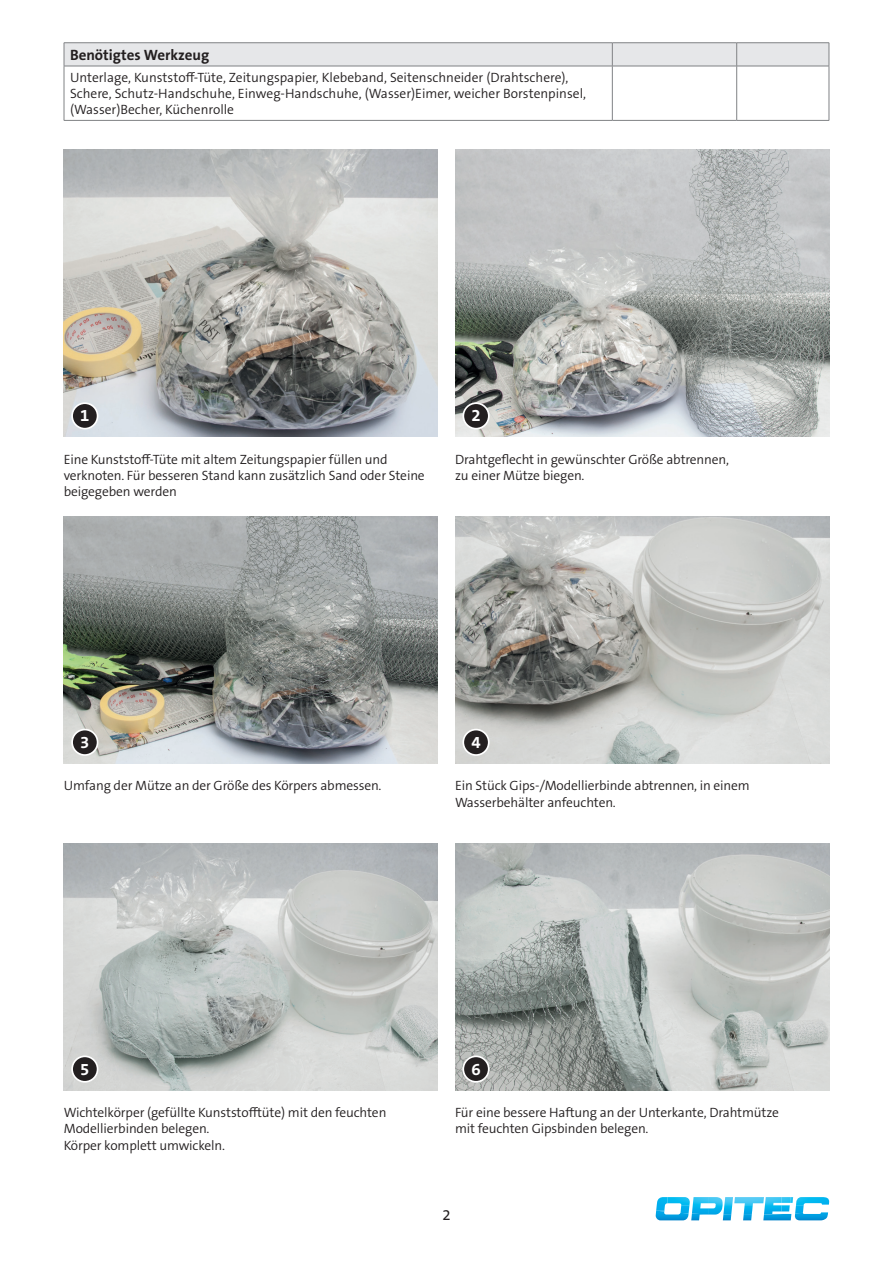
<style>
.page{position:relative;width:893px;height:1263px;background:#fff}
.page>*{position:absolute;margin:0;border:0;box-sizing:border-box;transform-origin:0 0}
.t1{font:700 16.8px "The Sans B W7";color:#fff}
.Beschreibung_linksbü{font:700 15px "The Sans B W7";color:#231f20}
.nicht_verwenden{font:15px "The Sans B W5 Plain";color:#231f20}
.Anleitugns-Text_Desc{font:300 13.5px/16.2px "The Sans B W4";letter-spacing:-.01em;color:#231f20}
.Tabelle{font:300 13.5px/16.2px "The Sans B W4";color:#231f20}
</style>
<div class="page">
<svg style="left:655px;top:1197px;width:175px;height:24px"></svg>
<img style="left:64px;top:150px;width:374px;height:287px">
<img style="left:64px;top:517px;width:374px;height:246px">
<img style="left:64px;top:843px;width:374px;height:247px">
<img style="left:455px;top:517px;width:374px;height:246px">
<img style="left:455px;top:843px;width:374px;height:247px">
<img style="left:455px;top:150px;width:374px;height:287px">
<div style="left:72px;top:403px;width:26px;height:26px;background:#231f20;border-radius:50%"></div>
<div style="left:71px;top:402px;width:27px;height:27px;border:2px solid #fff;border-radius:50%"></div>
<div style="left:72px;top:729px;width:26px;height:26px;background:#231f20;border-radius:50%"></div>
<div style="left:71px;top:729px;width:27px;height:27px;border:2px solid #fff;border-radius:50%"></div>
<div style="left:72px;top:1056px;width:26px;height:26px;background:#231f20;border-radius:50%"></div>
<div style="left:71px;top:1055px;width:27px;height:28px;border:2px solid #fff;border-radius:50%"></div>
<div style="left:463px;top:729px;width:26px;height:26px;background:#231f20;border-radius:50%"></div>
<div style="left:462px;top:729px;width:28px;height:27px;border:2px solid #fff;border-radius:50%"></div>
<div style="left:463px;top:1056px;width:26px;height:26px;background:#231f20;border-radius:50%"></div>
<div style="left:462px;top:1055px;width:28px;height:28px;border:2px solid #fff;border-radius:50%"></div>
<div style="left:463px;top:403px;width:26px;height:26px;background:#231f20;border-radius:50%"></div>
<div style="left:462px;top:402px;width:28px;height:27px;border:2px solid #fff;border-radius:50%"></div>
<hr style="left:64px;top:42px;width:548px;height:1px;background:#808285">
<hr style="left:612px;top:42px;width:125px;height:1px;background:#808285">
<hr style="left:737px;top:42px;width:92px;height:1px;background:#808285">
<svg style="left:64px;top:43px;width:766px;height:23px;background:#e1e2e4"></svg>
<hr style="left:64px;top:66px;width:548px;height:1px;background:#808285">
<hr style="left:64px;top:66px;width:1px;height:54px;background:#808285">
<hr style="left:612px;top:66px;width:125px;height:1px;background:#808285">
<hr style="left:612px;top:66px;width:1px;height:54px;background:#808285">
<hr style="left:737px;top:66px;width:92px;height:1px;background:#808285">
<hr style="left:736px;top:66px;width:1px;height:54px;background:#808285">
<hr style="left:829px;top:66px;width:1px;height:54px;background:#808285">
<hr style="left:64px;top:120px;width:548px;height:1px;background:#808285">
<hr style="left:612px;top:120px;width:125px;height:1px;background:#808285">
<hr style="left:737px;top:120px;width:92px;height:1px;background:#808285">
<p class="Beschreibung_linksbü" style="left:70px;top:45px;width:141px">Benötigtes Werkzeug</p>
<p class="Tabelle" style="left:70px;top:69px;width:518px">Unterlage, Kunststoff-Tüte, Zeitungspapier, Klebeband, Seitenschneider (Drahtschere),<br>Schere, Schutz-Handschuhe, Einweg-Handschuhe, (Wasser)Eimer, weicher Borstenpinsel, (Wasser)Becher, Küchenrolle</p>
<p class="t1" style="left:80px;top:405px;width:11px">1</p>
<p class="t1" style="left:471px;top:405px;width:11px">2</p>
<p class="Anleitugns-Text_Desc" style="left:64px;top:451px;width:362px">Eine Kunststoff-Tüte mit altem Zeitungspapier füllen und verknoten. Für besseren Stand kann zusätzlich Sand oder Steine beigegeben werden</p>
<p class="Anleitugns-Text_Desc" style="left:455px;top:451px;width:275px">Drahtgeflecht in gewünschter Größe abtrennen, zu einer Mütze biegen.</p>
<p class="t1" style="left:80px;top:731px;width:11px">3</p>
<p class="Anleitugns-Text_Desc" style="left:64px;top:778px;width:319px">Umfang der Mütze an der Größe des Körpers abmessen.</p>
<p class="t1" style="left:471px;top:731px;width:11px">4</p>
<p class="Anleitugns-Text_Desc" style="left:455px;top:778px;width:296px">Ein Stück Gips-/Modellierbinde abtrennen, in einem<br>Wasserbehälter anfeuchten.</p>
<p class="t1" style="left:80px;top:1058px;width:11px">5</p>
<p class="Anleitugns-Text_Desc" style="left:64px;top:1104px;width:324px">Wichtelkörper (gefüllte Kunststofftüte) mit den feuchten<br>Modellierbinden belegen.</p>
<p class="Anleitugns-Text_Desc" style="left:64px;top:1137px;width:163px">Körper komplett umwickeln.</p>
<p class="t1" style="left:471px;top:1058px;width:11px">6</p>
<p class="Anleitugns-Text_Desc" style="left:455px;top:1104px;width:325px">Für eine bessere Haftung an der Unterkante, Drahtmütze mit feuchten Gipsbinden belegen.</p>
<p class="nicht_verwenden" style="left:442px;top:1205px;width:10px">2</p>
</div>
